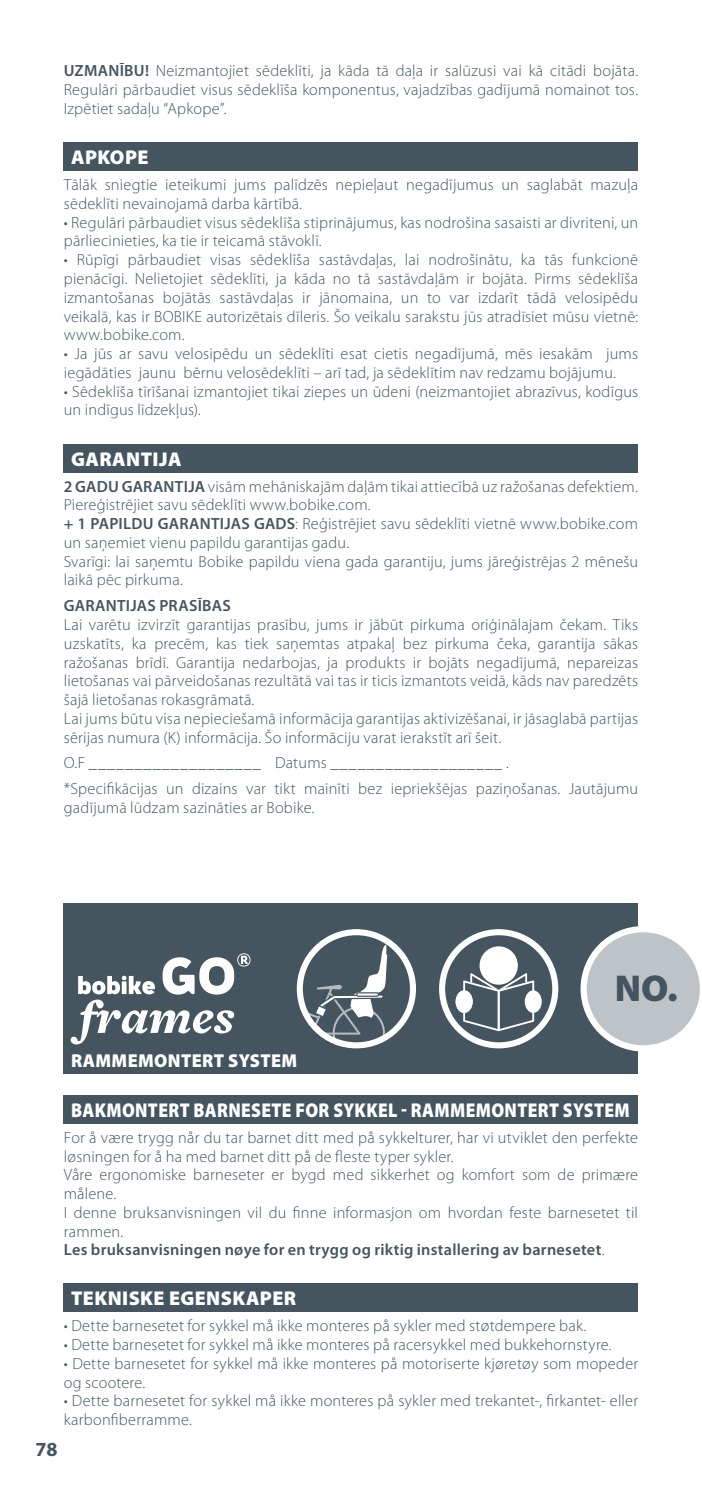
<style>
.page{position:relative;width:702px;height:1489px;background:#fff}
.page>*{position:absolute;margin:0;border:0;box-sizing:border-box;transform-origin:0 0}
.t1{font:900 37.5px "Myriad Pro";color:#455560}
.t2{font:900 20px "Myriad Pro";letter-spacing:.02em;color:#fff;scale:.88 1}
.t3{font:900 20px "Myriad Pro";letter-spacing:.02em;color:#fff}
.t4{font:700 20px "Myriad Pro";color:#455560}
.t5{font:900 18.75px "Myriad Pro";letter-spacing:.02em;color:#fff}
.t6{font:300 16.25px/18.8px "Myriad Pro";letter-spacing:.01em;color:#455560}
.t7{font:600 16.25px "Myriad Pro";letter-spacing:.02em;color:#455560}
.s1{font-weight:600}
</style>
<div class="page">
<div style="left:64px;top:142px;width:574px;height:29px;background:#455560"></div>
<div style="left:64px;top:444px;width:574px;height:28px;background:#455560"></div>
<div style="left:64px;top:903px;width:574px;height:170px;background:#455560"></div>
<div style="left:64px;top:1095px;width:574px;height:28px;background:#455560"></div>
<svg style="left:580px;top:926px;width:120px;height:125px"></svg>
<svg style="left:439px;top:929px;width:119px;height:119px"></svg>
<div style="left:455px;top:990px;width:17px;height:22px;background:#fff;border-radius:50%"></div>
<svg style="left:297px;top:929px;width:119px;height:119px"></svg>
<svg style="left:71px;top:953px;width:179px;height:91px"></svg>
<div style="left:64px;top:1283px;width:574px;height:28px;background:#455560"></div>
<p class="t6" style="left:64px;top:61px;width:576px;text-align:justify"><span class="s1">UZMANĪBU!</span> Neizmantojiet sēdeklīti, ja kāda tā daļa ir salūzusi vai kā citādi bojāta.<br>Regulāri pārbaudiet visus sēdeklīša komponentus, vajadzības gadījumā nomainot tos.<br>Izpētiet sadaļu “Apkope”.</p>
<p class="t3" style="left:71px;top:146px;width:79px">APKOPE</p>
<p class="t6" style="left:64px;top:176px;width:576px">Tālāk sniegtie ieteikumi jums palīdzēs nepieļaut negadījumus un saglabāt mazuļa sēdeklīti nevainojamā darba kārtībā.</p>
<p class="t6" style="left:64px;top:213px;width:576px">• Regulāri pārbaudiet visus sēdeklīša stiprinājumus, kas nodrošina sasaisti ar divriteni, un pārliecinieties, ka tie ir teicamā stāvoklī.</p>
<p class="t6" style="left:64px;top:251px;width:576px;text-align:justify">• Rūpīgi pārbaudiet visas sēdeklīša sastāvdaļas, lai nodrošinātu, ka tās funkcionē pienācīgi. Nelietojiet sēdeklīti, ja kāda no tā sastāvdaļām ir bojāta. Pirms sēdeklīša izmantošanas bojātās sastāvdaļas ir jānomaina, un to var izdarīt tādā velosipēdu veikalā, kas ir BOBIKE autorizētais dīleris. Šo veikalu sarakstu jūs atradīsiet mūsu vietnē: www.bobike.com.</p>
<p class="t6" style="left:64px;top:344px;width:576px">• Ja jūs ar savu velosipēdu un sēdeklīti esat cietis negadījumā, mēs iesakām jums iegādāties jaunu bērnu velosēdeklīti – arī tad, ja sēdeklītim nav redzamu bojājumu.</p>
<p class="t6" style="left:64px;top:382px;width:576px">• Sēdeklīša tīrīšanai izmantojiet tikai ziepes un ūdeni (neizmantojiet abrazīvus, kodīgus un indīgus līdzekļus).</p>
<p class="t3" style="left:71px;top:447px;width:112px">GARANTIJA</p>
<p class="t6" style="left:64px;top:477px;width:576px"><span class="s1">2 GADU GARANTIJA</span> visām mehāniskajām daļām tikai attiecībā uz ražošanas defektiem.<br>Piereģistrējiet savu sēdeklīti www.bobike.com.<br><span class="s1">+ 1 PAPILDU GARANTIJAS GADS</span>: Reģistrējiet savu sēdeklīti vietnē www.bobike.com un saņemiet vienu papildu garantijas gadu.<br>Svarīgi: lai saņemtu Bobike papildu viena gada garantiju, jums jāreģistrējas 2 mēnešu laikā pēc pirkuma.</p>
<p class="t7" style="left:64px;top:596px;width:169px">GARANTIJAS PRASĪBAS</p>
<p class="t6" style="left:64px;top:615px;width:576px">Lai varētu izvirzīt garantijas prasību, jums ir jābūt pirkuma oriģinālajam čekam. Tiks uzskatīts, ka precēm, kas tiek saņemtas atpakaļ bez pirkuma čeka, garantija sākas ražošanas brīdī. Garantija nedarbojas, ja produkts ir bojāts negadījumā, nepareizas lietošanas vai pārveidošanas rezultātā vai tas ir ticis izmantots veidā, kāds nav paredzēts šajā lietošanas rokasgrāmatā.<br>Lai jums būtu visa nepieciešamā informācija garantijas aktivizēšanai, ir jāsaglabā partijas sērijas numura (K) informācija. Šo informāciju varat ierakstīt arī šeit.</p>
<p class="t6" style="left:64px;top:750px;width:576px;line-height:25.8px">O.F ___________________ Datums ___________________ .<br>*Specifikācijas un dizains var tikt mainīti bez iepriekšējas paziņošanas. Jautājumu</p>
<p class="t6" style="left:64px;top:798px;width:252px">gadījumā lūdzam sazināties ar Bobike.</p>
<p class="t5" style="left:71px;top:1049px;width:228px">RAMMEMONTERT SYSTEM</p>
<h1 class="t1" style="left:614px;top:967px;width:64px">NO.</h1>
<p class="t2" style="left:71px;top:1098px;width:636px">BAKMONTERT BARNESETE FOR SYKKEL - RAMMEMONTERT SYSTEM</p>
<p class="t6" style="left:64px;top:1128px;width:576px">For å være trygg når du tar barnet ditt med på sykkelturer, har vi utviklet den perfekte løsningen for å ha med barnet ditt på de fleste typer sykler.<br>Våre ergonomiske barneseter er bygd med sikkerhet og komfort som de primære målene.<br>I denne bruksanvisningen vil du finne informasjon om hvordan feste barnesetet til rammen.<br><span class="s1">Les bruksanvisningen nøye for en trygg og riktig installering av barnesetet</span>.</p>
<p class="t3" style="left:71px;top:1287px;width:226px">TEKNISKE EGENSKAPER</p>
<p class="t6" style="left:64px;top:1316px;width:524px">• Dette barnesetet for sykkel må ikke monteres på sykler med støtdempere bak.</p>
<p class="t6" style="left:64px;top:1335px;width:549px">• Dette barnesetet for sykkel må ikke monteres på racersykkel med bukkehornstyre.</p>
<p class="t6" style="left:64px;top:1354px;width:576px">• Dette barnesetet for sykkel må ikke monteres på motoriserte kjøretøy som mopeder og scootere.</p>
<p class="t6" style="left:64px;top:1391px;width:576px">• Dette barnesetet for sykkel må ikke monteres på sykler med trekantet-, firkantet- eller karbonfiberramme.</p>
<p class="t4" style="left:35px;top:1437px;width:24px">78</p>
</div>
